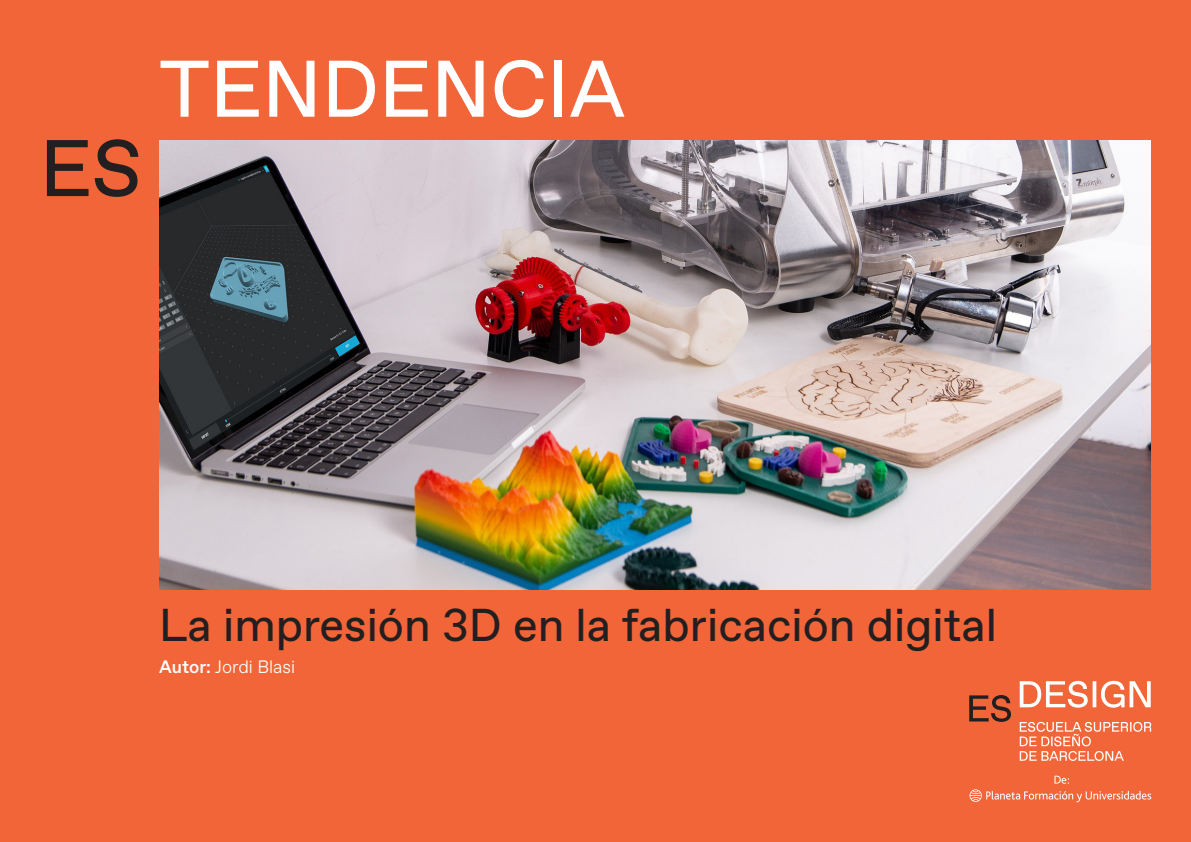
<style>
.page{position:relative;width:1191px;height:842px;background:#f26539}
.page>*{position:absolute;margin:0;border:0;box-sizing:border-box;transform-origin:0 0}
.t1{font:80px "Favorit";color:#fff}
.t2{font:80px "Favorit";color:#231f20}
.t3{font:46px "Favorit";color:#231f20}
.t4{font:300 18px "Favorit";color:#fff}
.s1{font-weight:500}
</style>
<div class="page">
<img style="left:160px;top:141px;width:990px;height:448px">
<svg style="left:969px;top:776px;width:182px;height:26px"></svg>
<svg style="left:1019px;top:681px;width:131px;height:27px"></svg>
<svg style="left:1019px;top:722px;width:132px;height:39px"></svg>
<svg style="left:969px;top:695px;width:42px;height:27px"></svg>
<p class="t2" style="left:40px;top:115px;width:104px">ES</p>
<p class="t1" style="left:159px;top:35px;width:467px">TENDENCIA</p>
<p class="t3" style="left:159px;top:594px;width:839px">La impresión 3D en la fabricación digital</p>
<p class="t4" style="left:159px;top:655px;width:138px"><span class="s1">Autor:</span> Jordi Blasi</p>
</div>
